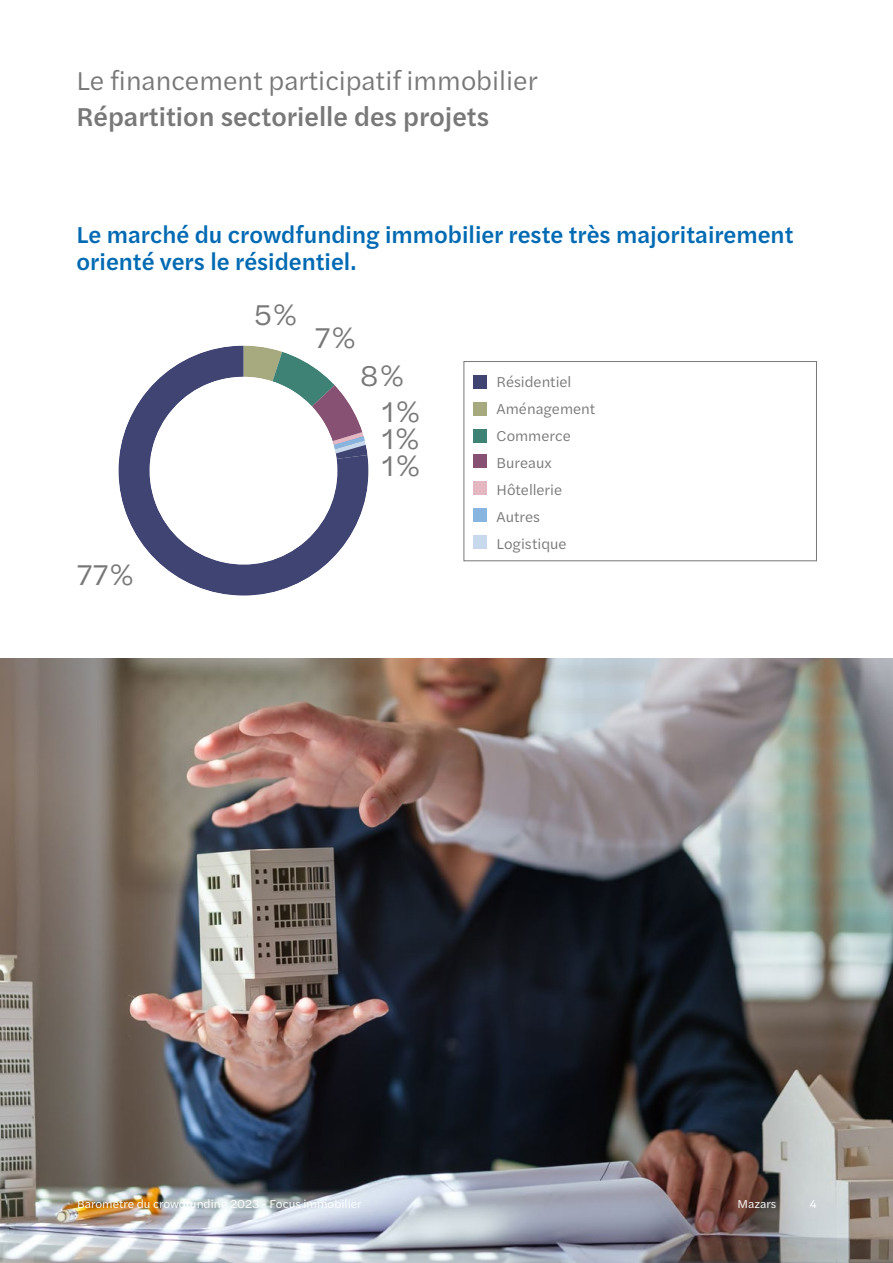
<style>
.page{position:relative;width:893px;height:1263px;background:#fff}
.page>*{position:absolute;margin:0;border:0;box-sizing:border-box;transform-origin:0 0}
.POURCENTAGE{font:30px "Halyard Text";color:#797879}
.Page_title{font:27px "Halyard Text";color:#797879}
.Page_subtitle{font:500 27px "Halyard Text";color:#797879}
.Page_introduction_copy{font:500 24px/27px "Halyard Text";color:#006ab3}
.t1{font:15px "Halyard Text";color:#797879}
.t2{font:12px "Halyard Text";color:#fff}
</style>
<div class="page">
<img style="left:0;top:658px;width:893px;height:605px">
<svg style="left:463px;top:361px;width:354px;height:200px"></svg>
<svg style="left:118px;top:345px;width:251px;height:251px"></svg>
<p class="Page_title" style="left:77px;top:61px;width:463px">Le financement participatif immobilier</p>
<p class="Page_subtitle" style="left:77px;top:97px;width:414px">Répartition sectorielle des projets</p>
<p class="Page_introduction_copy" style="left:77px;top:220px;width:718px">Le marché du crowdfunding immobilier reste très majoritairement orienté vers le résidentiel.</p>
<p class="POURCENTAGE" style="left:77px;top:553px;width:59px">77%</p>
<p class="POURCENTAGE" style="left:254px;top:293px;width:45px">5%</p>
<p class="POURCENTAGE" style="left:315px;top:316px;width:43px">7%</p>
<p class="POURCENTAGE" style="left:360px;top:354px;width:46px">8%</p>
<p class="POURCENTAGE" style="left:382px;top:391px;width:40px">1%</p>
<p class="POURCENTAGE" style="left:382px;top:444px;width:40px">1%</p>
<p class="POURCENTAGE" style="left:382px;top:417px;width:39px">1%</p>
<p class="t1" style="left:496px;top:371px;width:76px">Résidentiel</p>
<p class="t1" style="left:496px;top:398px;width:100px">Aménagement</p>
<p class="t1" style="left:496px;top:425px;width:76px">Commerce</p>
<p class="t1" style="left:496px;top:452px;width:57px">Bureaux</p>
<p class="t1" style="left:496px;top:479px;width:67px">Hôtellerie</p>
<p class="t1" style="left:496px;top:506px;width:45px">Autres</p>
<p class="t1" style="left:496px;top:533px;width:72px">Logistique</p>
<p class="t2" style="left:77px;top:1195px;width:286px">Baromètre du crowdfunding 2023 - Focus immobilier</p>
<p class="t2" style="left:738px;top:1195px;width:40px">Mazars</p>
<p class="t2" style="left:810px;top:1195px;width:9px">4</p>
</div>
